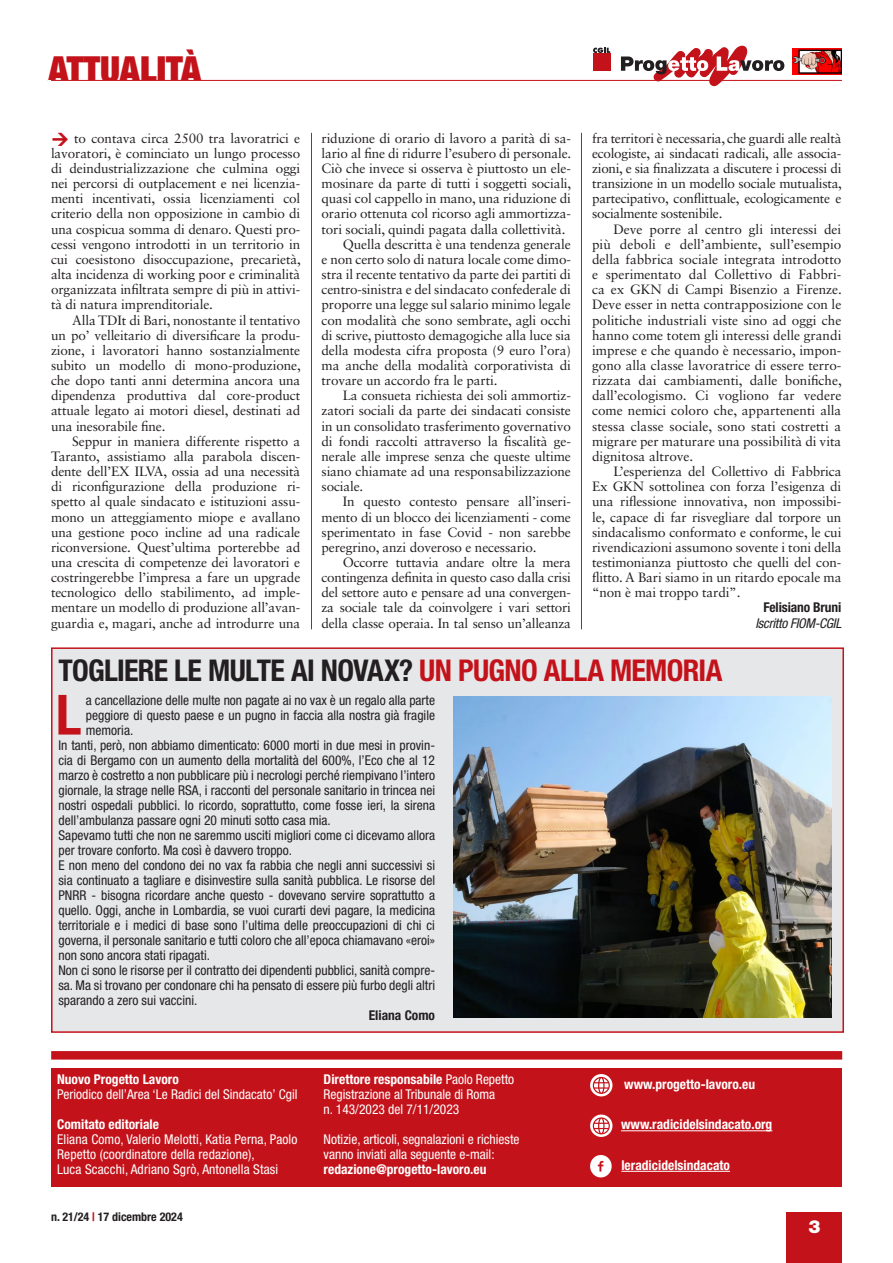
<style>
.page{position:relative;width:893px;height:1263px;background:#fff}
.page>*{position:absolute;margin:0;border:0;box-sizing:border-box;transform-origin:0 0}
.t1{font:700 condensed 55.5px "Helvetica Neue LT Std";color:#c4121a}
.t2{font:900 condensed 36px "Helvetica Neue LT Std";color:#c4121a}
.Titolo_ok{font:700 condensed 30px "Helvetica Neue LT Std";letter-spacing:-.025em;color:#231f20}
.t3{font:900 18px "Helvetica Neue LT Std";color:#fff}
.t4{font:13.5px/15.1px "Sabon LT Std";letter-spacing:-.01em;color:#231f20;text-align:justify}
.t5{font:condensed 13.5px/15px "Helvetica Neue LT Std";color:#231f20;text-align:justify}
.t6{font:condensed 13.5px/15px "Helvetica Neue LT Std";color:#fff}
.t7{font:700 condensed 13.5px "Helvetica Neue LT Std";color:#fff}
.Firma{font:700 condensed 13.5px "Helvetica Neue LT Std";letter-spacing:-.01em;color:#231f20}
.Firma-2{font:italic condensed 13.5px "Helvetica Neue LT Std";letter-spacing:-.02em;color:#231f20}
.t8{font:700 condensed 12px "Helvetica Neue LT Std";color:#231f20}
.s1{color:#c4121a}
.s2{font-weight:400}
</style>
<div class="page">
<svg style="left:621px;top:46px;width:163px;height:40px"></svg>
<svg style="left:593px;top:48px;width:17px;height:5px"></svg>
<div style="left:593px;top:54px;width:17px;height:17px;background:#c4121a"></div>
<div style="left:787px;top:1212px;width:55px;height:51px;background:#c4121a"></div>
<img style="left:792px;top:49px;width:49px;height:25px">
<hr style="left:51px;top:80px;width:791px;height:1px;background:#c4121a">
<hr style="left:311px;top:133px;width:1px;height:496px;background:#b32024">
<hr style="left:581px;top:133px;width:1px;height:496px;background:#b32024">
<div style="left:51px;top:1068px;width:791px;height:118px;background:#c4121a"></div>
<hr style="left:621px;top:1130px;width:151px;height:1px;background:#fff">
<hr style="left:621px;top:1171px;width:109px;height:1px;background:#fff">
<svg style="left:590px;top:1074px;width:22px;height:22px"></svg>
<svg style="left:593px;top:1077px;width:17px;height:17px"></svg>
<svg style="left:590px;top:1114px;width:22px;height:23px"></svg>
<svg style="left:593px;top:1117px;width:17px;height:17px"></svg>
<svg style="left:590px;top:1155px;width:22px;height:22px"></svg>
<div style="left:51px;top:1051px;width:791px;height:8px;background:#c4121a"></div>
<div style="left:51px;top:647px;width:793px;height:386px;background:#e6e7e9;border:2px solid #c4121a"></div>
<img style="left:454px;top:696px;width:378px;height:321px">
<p class="t2" style="left:48px;top:46px;width:155px">ATTUALITÀ</p>
<p class="t4" style="left:51px;top:130px;width:251px;text-indent:23px">to contava circa 2500 tra lavoratrici e lavoratori, è cominciato un lungo processo di deindustrializzazione che culmina oggi nei percorsi di outplacement e nei licenzia&shy;menti incentivati, ossia licenziamenti col criterio della non opposizione in cambio di una cospicua somma di denaro. Questi pro&shy;cessi vengono introdotti in un territorio in cui coesistono disoccupazione, precarietà, alta incidenza di working poor e criminalità organizzata infiltrata sempre di più in attivi&shy;tà di natura imprenditoriale.</p>
<p class="t4" style="left:51px;top:312px;width:251px;text-indent:21px">Alla TDIt di Bari, nonostante il tentativo un po’ velleitario di diversificare la produ&shy;zione, i lavoratori hanno sostanzialmente subito un modello di mono-produzione, che dopo tanti anni determina ancora una dipendenza produttiva dal core-product attuale legato ai motori diesel, destinati ad una inesorabile fine.</p>
<p class="t4" style="left:51px;top:433px;width:251px;text-indent:21px">Seppur in maniera differente rispetto a Taranto, assistiamo alla parabola discen&shy;dente dell’EX ILVA, ossia ad una necessità di riconfigurazione della produzione ri&shy;spetto al quale sindacato e istituzioni assu&shy;mono un atteggiamento miope e avallano una gestione poco incline ad una radicale riconversione. Quest’ultima porterebbe ad una crescita di competenze dei lavoratori e costringerebbe l’impresa a fare un upgrade tecnologico dello stabilimento, ad imple&shy;mentare un modello di produzione all’avan&shy;guardia e, magari, anche ad introdurre una</p>
<p class="t4" style="left:592px;top:130px;width:251px">fra territori è necessaria, che guardi alle realtà ecologiste, ai sindacati radicali, alle associa&shy;zioni, e sia finalizzata a discutere i processi di transizione in un modello sociale mutualista, partecipativo, conflittuale, ecologicamente e socialmente sostenibile.</p>
<p class="t4" style="left:592px;top:221px;width:251px;text-indent:21px">Deve porre al centro gli interessi dei più deboli e dell’ambiente, sull’esempio della fabbrica sociale integrata introdotto e sperimentato dal Collettivo di Fabbri&shy;ca ex GKN di Campi Bisenzio a Firenze.<br>Deve esser in netta contrapposizione con le politiche industriali viste sino ad oggi che hanno come totem gli interessi delle grandi imprese e che quando è necessario, impon&shy;gono alla classe lavoratrice di essere terro&shy;rizzata dai cambiamenti, dalle bonifiche, dall’ecologismo. Ci vogliono far vedere come nemici coloro che, appartenenti alla stessa classe sociale, sono stati costretti a migrare per maturare una possibilità di vita dignitosa altrove.</p>
<p class="t4" style="left:592px;top:464px;width:251px;text-indent:21px">L’esperienza del Collettivo di Fabbrica Ex GKN sottolinea con forza l’esigenza di una riflessione innovativa, non impossibi&shy;le, capace di far risvegliare dal torpore un sindacalismo conformato e conforme, le cui rivendicazioni assumono sovente i toni della testimonianza piuttosto che quelli del con&shy;flitto. A Bari siamo in un ritardo epocale ma “non è mai troppo tardi”.</p>
<p class="Firma" style="left:764px;top:599px;width:79px">Felisiano Bruni</p>
<p class="Firma-2" style="left:755px;top:615px;width:87px">Iscritto FIOM-CGIL</p>
<p class="Titolo_ok" style="left:58px;top:652px;width:666px">TOGLIERE LE MULTE AI NOVAX? <span class="s1">UN PUGNO ALLA MEMORIA</span></p>
<p class="t1" style="left:56px;top:681px;width:27px">L</p>
<p class="t5" style="left:86px;top:692px;width:351px">a cancellazione delle multe non pagate ai no vax è un regalo alla parte peggiore di questo paese e un pugno in faccia alla nostra già fragile memoria.</p>
<p class="t5" style="left:58px;top:737px;width:378px">In tanti, però, non abbiamo dimenticato: 6000 morti in due mesi in provin&shy;cia di Bergamo con un aumento della mortalità del 600%, l’Eco che al 12 marzo è costretto a non pubblicare più i necrologi perché riempivano l’intero giornale, la strage nelle RSA, i racconti del personale sanitario in trincea nei nostri ospedali pubblici. Io ricordo, soprattutto, come fosse ieri, la sirena dell’ambulanza passare ogni 20 minuti sotto casa mia.</p>
<p class="t5" style="left:58px;top:827px;width:378px">Sapevamo tutti che non ne saremmo usciti migliori come ci dicevamo allora per trovare conforto. Ma così è davvero troppo.</p>
<p class="t5" style="left:58px;top:857px;width:378px">E non meno del condono dei no vax fa rabbia che negli anni successivi si sia continuato a tagliare e disinvestire sulla sanità pubblica. Le risorse del PNRR - bisogna ricordare anche questo - dovevano servire soprattutto a quello. Oggi, anche in Lombardia, se vuoi curarti devi pagare, la medicina territoriale e i medici di base sono l’ultima delle preoccupazioni di chi ci governa, il personale sanitario e tutti coloro che all’epoca chiamavano «eroi» non sono ancora stati ripagati.</p>
<p class="t5" style="left:58px;top:962px;width:378px">Non ci sono le risorse per il contratto dei dipendenti pubblici, sanità compre&shy;sa. Ma si trovano per condonare chi ha pensato di essere più furbo degli altri sparando a zero sui vaccini.</p>
<p class="Firma" style="left:369px;top:1007px;width:68px">Eliana Como</p>
<p class="t4" style="left:322px;top:130px;width:251px">riduzione di orario di lavoro a parità di sa&shy;lario al fine di ridurre l’esubero di personale.<br>Ciò che invece si osserva è piuttosto un ele&shy;mosinare da parte di tutti i soggetti sociali, quasi col cappello in mano, una riduzione di orario ottenuta col ricorso agli ammortizza&shy;tori sociali, quindi pagata dalla collettività.</p>
<p class="t4" style="left:322px;top:236px;width:251px;text-indent:21px">Quella descritta è una tendenza generale e non certo solo di natura locale come dimo&shy;stra il recente tentativo da parte dei partiti di centro-sinistra e del sindacato confederale di proporre una legge sul salario minimo legale con modalità che sono sembrate, agli occhi di scrive, piuttosto demagogiche alla luce sia della modesta cifra proposta (9 euro l’ora) ma anche della modalità corporativista di trovare un accordo fra le parti.</p>
<p class="t4" style="left:322px;top:388px;width:251px;text-indent:21px">La consueta richiesta dei soli ammortiz&shy;zatori sociali da parte dei sindacati consiste in un consolidato trasferimento governativo di fondi raccolti attraverso la fiscalità ge&shy;nerale alle imprese senza che queste ultime siano chiamate ad una responsabilizzazione sociale.</p>
<p class="t4" style="left:322px;top:494px;width:251px;text-indent:21px">In questo contesto pensare all’inseri&shy;mento di un blocco dei licenziamenti - come sperimentato in fase Covid - non sarebbe peregrino, anzi doveroso e necessario.</p>
<p class="t4" style="left:322px;top:555px;width:251px;text-indent:21px">Occorre tuttavia andare oltre la mera contingenza definita in questo caso dalla crisi del settore auto e pensare ad una convergen&shy;za sociale tale da coinvolgere i vari settori della classe operaia. In tal senso un’alleanza</p>
<p class="t7" style="left:57px;top:1071px;width:123px">Nuovo Progetto Lavoro</p>
<p class="t6" style="left:57px;top:1086px;width:242px">Periodico dell’Area ‘Le Radici del Sindacato’ Cgil</p>
<p class="t7" style="left:57px;top:1116px;width:103px">Comitato editoriale</p>
<p class="t6" style="left:57px;top:1131px;width:242px">Eliana Como, Valerio Melotti, Katia Perna, Paolo<br>Repetto (coordinatore della redazione),</p>
<p class="t6" style="left:57px;top:1161px;width:223px">Luca Scacchi, Adriano Sgrò, Antonella Stasi</p>
<p class="t8" style="left:51px;top:1209px;width:133px">n. 21/24 <span class="s1">|</span> 17 dicembre 2024</p>
<p class="t7" style="left:324px;top:1071px;width:192px">Direttore responsabile <span class="s2">Paolo Repetto</span></p>
<p class="t6" style="left:324px;top:1086px;width:173px">Registrazione al Tribunale di Roma</p>
<p class="t6" style="left:324px;top:1101px;width:137px">n. 143/2023 del 7/11/2023</p>
<p class="t6" style="left:324px;top:1131px;width:197px">Notizie, articoli, segnalazioni e richieste</p>
<p class="t6" style="left:324px;top:1146px;width:173px">vanno inviati alla seguente e-mail:</p>
<p class="t7" style="left:324px;top:1161px;width:164px">redazione@progetto-lavoro.eu</p>
<p class="t7" style="left:624px;top:1076px;width:132px">www.progetto-lavoro.eu</p>
<p class="t7" style="left:621px;top:1116px;width:153px">www.radicidelsindacato.org</p>
<p class="t7" style="left:621px;top:1157px;width:110px">leradicidelsindacato</p>
<h3 class="t3" style="left:808px;top:1216px;width:14px">3</h3>
</div>
